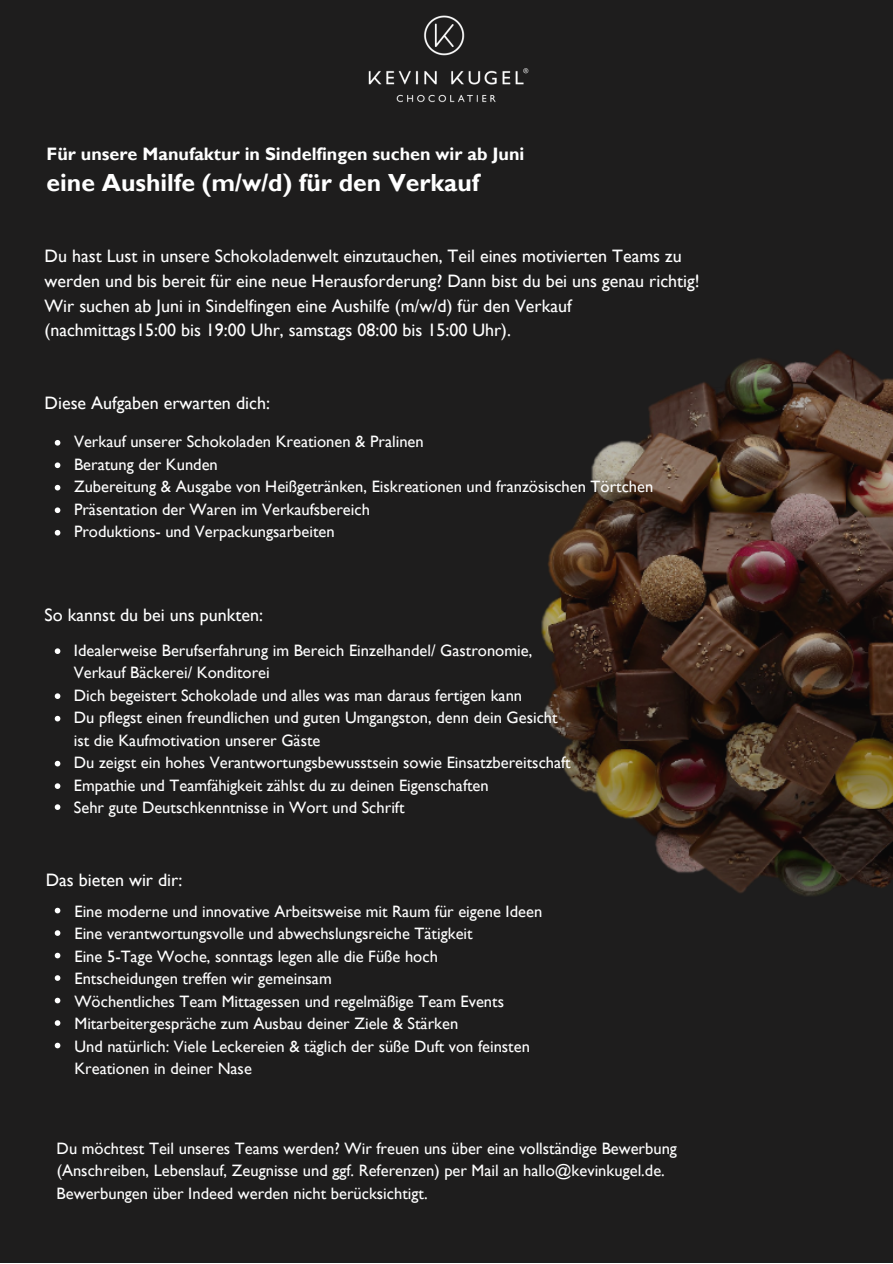
<style>
.page{position:relative;width:893px;height:1264px;background:#fff}
.page>*{position:absolute;margin:0;border:0;box-sizing:border-box;transform-origin:0 0}
.t1{font:700 24.75px "Gill Sans";color:#fff}
.t2{font:18px/24.6px "Gill Sans";color:#fff}
.t3{font:700 18px "Gill Sans";color:#fff}
.t4{font:16.5px/22.5px "Gill Sans";color:#fff}
</style>
<div class="page">
<div style="left:0;top:0;width:892px;height:1262px;background:#1e1d1d"></div>
<img style="left:541px;top:350px;width:351px;height:546px">
<svg style="left:55px;top:440px;width:5px;height:5px"></svg>
<svg style="left:55px;top:462px;width:5px;height:6px"></svg>
<svg style="left:55px;top:507px;width:5px;height:6px"></svg>
<svg style="left:55px;top:530px;width:5px;height:5px"></svg>
<svg style="left:55px;top:648px;width:5px;height:6px"></svg>
<svg style="left:55px;top:693px;width:5px;height:6px"></svg>
<svg style="left:55px;top:715px;width:5px;height:6px"></svg>
<svg style="left:55px;top:760px;width:5px;height:6px"></svg>
<svg style="left:55px;top:783px;width:5px;height:6px"></svg>
<svg style="left:55px;top:907px;width:5px;height:6px"></svg>
<svg style="left:55px;top:930px;width:5px;height:5px"></svg>
<svg style="left:55px;top:952px;width:5px;height:6px"></svg>
<svg style="left:55px;top:975px;width:5px;height:5px"></svg>
<svg style="left:55px;top:997px;width:5px;height:6px"></svg>
<svg style="left:55px;top:1020px;width:5px;height:5px"></svg>
<svg style="left:55px;top:1042px;width:5px;height:6px"></svg>
<img style="left:368px;top:15px;width:161px;height:88px">
<svg style="left:55px;top:804px;width:5px;height:6px"></svg>
<svg style="left:55px;top:485px;width:5px;height:5px"></svg>
<p class="t3" style="left:47px;top:143px;width:479px">Für unsere Manufaktur in Sindelfingen suchen wir ab Juni</p>
<h1 class="t1" style="left:47px;top:168px;width:434px">eine Aushilfe (m/w/d) für den Verkauf</h1>
<p class="t2" style="left:45px;top:244px;width:656px">Du hast Lust in unsere Schokoladenwelt einzutauchen, Teil eines motivierten Teams zu werden und bis bereit für eine neue Herausforderung? Dann bist du bei uns genau richtig!<br>Wir suchen ab Juni in Sindelfingen eine Aushilfe (m/w/d) für den Verkauf (nachmittags15:00 bis 19:00 Uhr, samstags 08:00 bis 15:00 Uhr).</p>
<p class="t2" style="left:45px;top:391px;width:227px">Diese Aufgaben erwarten dich:</p>
<p class="t4" style="left:74px;top:430px;width:580px">Verkauf unserer Schokoladen Kreationen &amp; Pralinen<br>Beratung der Kunden<br>Zubereitung &amp; Ausgabe von Heißgetränken, Eiskreationen und französischen Törtchen Präsentation der Waren im Verkaufsbereich<br>Produktions- und Verpackungsarbeiten</p>
<p class="t2" style="left:45px;top:603px;width:220px">So kannst du bei uns punkten:</p>
<p class="t4" style="left:74px;top:639px;width:498px">Idealerweise Berufserfahrung im Bereich Einzelhandel/ Gastronomie, Verkauf Bäckerei/ Konditorei<br>Dich begeistert Schokolade und alles was man daraus fertigen kann<br>Du pflegst einen freundlichen und guten Umgangston, denn dein Gesicht ist die Kaufmotivation unserer Gäste<br>Du zeigst ein hohes Verantwortungsbewusstsein sowie Einsatzbereitschaft Empathie und Teamfähigkeit zählst du zu deinen Eigenschaften<br>Sehr gute Deutschkenntnisse in Wort und Schrift</p>
<p class="t2" style="left:46px;top:867px;width:138px">Das bieten wir dir:</p>
<p class="t4" style="left:74px;top:900px;width:469px">Eine moderne und innovative Arbeitsweise mit Raum für eigene Ideen Eine verantwortungsvolle und abwechslungsreiche Tätigkeit<br>Eine 5-Tage Woche, sonntags legen alle die Füße hoch Entscheidungen treffen wir gemeinsam<br>Wöchentliches Team Mittagessen und regelmäßige Team Events Mitarbeitergespräche zum Ausbau deiner Ziele &amp; Stärken<br>Und natürlich: Viele Leckereien &amp; täglich der süße Duft von feinsten Kreationen in deiner Nase</p>
<p class="t4" style="left:57px;top:1136px;width:621px">Du möchtest Teil unseres Teams werden? Wir freuen uns über eine vollständige Bewerbung (Anschreiben, Lebenslauf, Zeugnisse und ggf. Referenzen) per Mail an hallo@kevinkugel.de.<br>Bewerbungen über Indeed werden nicht berücksichtigt.</p>
</div>
